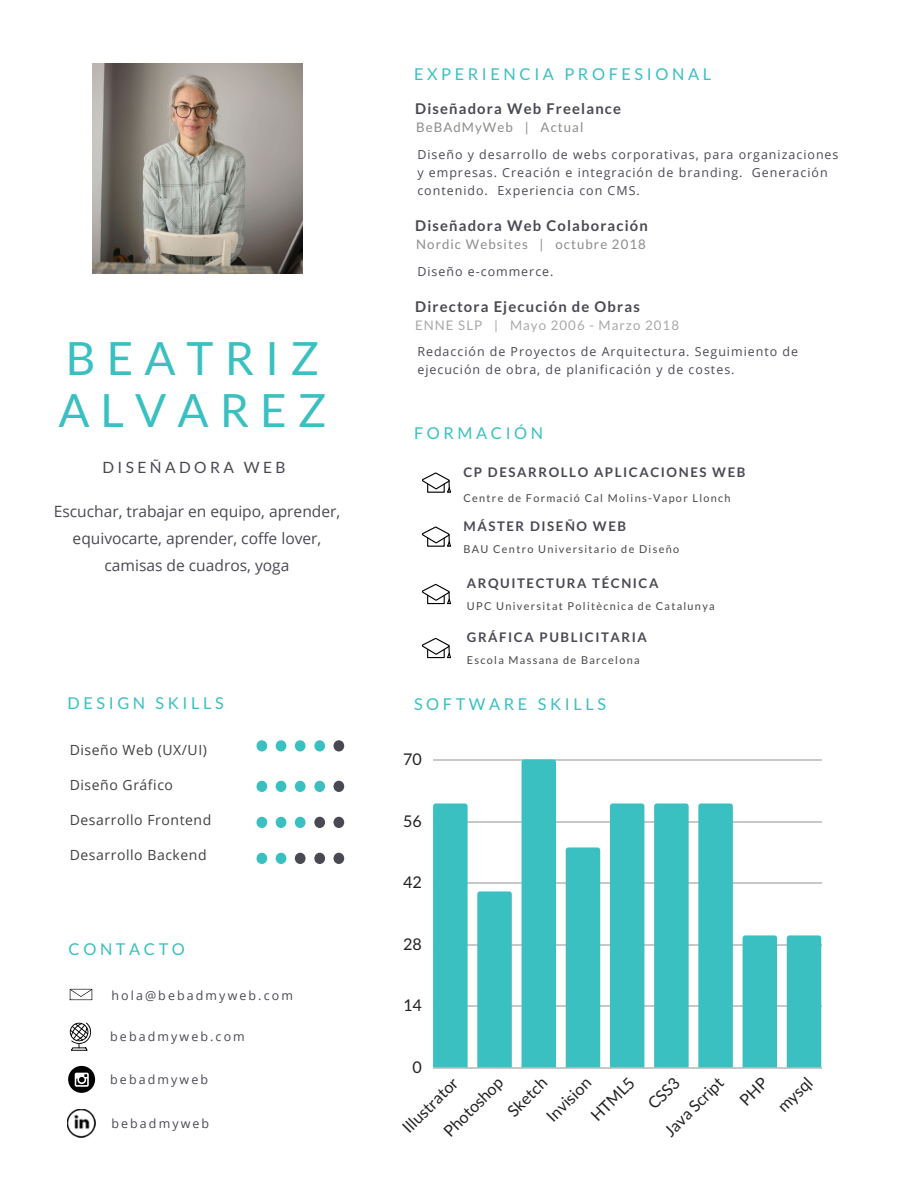
<style>
.page{position:relative;width:918px;height:1188px;background:#fff}
.page>*{position:absolute;margin:0;border:0;box-sizing:border-box;transform-origin:0 0}
.t1{font:45.9px/52.8px "Lato";letter-spacing:.24em;color:#3bc0c1}
.t2{font:16.35px "Lato";letter-spacing:.22em;color:#3bc0c1}
.t3{font:16.05px "Lato";color:#222}
.t4{font:15.6px/27px "Open Sans";color:#494953;text-align:center}
.t5{font:15.6px "Lato";letter-spacing:.22em;color:#494953}
.t6{font:700 14.85px "Lato";letter-spacing:.08em;color:#494953}
.t7{font:13.95px "Open Sans";letter-spacing:.04em;color:#404040}
.t8{font:700 13.2px "Lato";letter-spacing:.12em;color:#494953}
.t9{font:13.2px "Lato";letter-spacing:.08em;color:#8c8c8c}
.t10{font:13.2px "Lato";letter-spacing:.08em;color:#a8a8a8}
.t11{font:12.45px/18px "Open Sans";letter-spacing:.08em;color:#494953}
.t12{font:12.45px "Open Sans";letter-spacing:.17em;color:#494953}
.t13{font:10.95px "Lato";letter-spacing:.12em;color:#484848}
</style>
<div class="page">
<svg style="left:257px;top:740px;width:10px;height:12px"></svg>
<svg style="left:276px;top:740px;width:10px;height:12px"></svg>
<svg style="left:295px;top:740px;width:11px;height:12px"></svg>
<svg style="left:314px;top:740px;width:11px;height:12px"></svg>
<svg style="left:334px;top:740px;width:10px;height:12px"></svg>
<svg style="left:257px;top:781px;width:10px;height:11px"></svg>
<svg style="left:276px;top:781px;width:10px;height:11px"></svg>
<svg style="left:295px;top:781px;width:11px;height:11px"></svg>
<svg style="left:314px;top:781px;width:11px;height:11px"></svg>
<svg style="left:334px;top:781px;width:10px;height:11px"></svg>
<svg style="left:257px;top:817px;width:10px;height:11px"></svg>
<svg style="left:276px;top:817px;width:10px;height:11px"></svg>
<svg style="left:295px;top:817px;width:11px;height:11px"></svg>
<svg style="left:314px;top:817px;width:11px;height:11px"></svg>
<svg style="left:334px;top:817px;width:10px;height:11px"></svg>
<svg style="left:70px;top:989px;width:22px;height:11px"></svg>
<svg style="left:70px;top:1023px;width:21px;height:28px"></svg>
<div style="left:68px;top:1066px;width:27px;height:27px;background:#000;border-radius:50%"></div>
<svg style="left:75px;top:1073px;width:14px;height:14px"></svg>
<img style="left:68px;top:1109px;width:28px;height:28px">
<svg style="left:422px;top:526px;width:29px;height:21px"></svg>
<hr style="left:433px;top:1067px;width:388px;height:1px;background:#222">
<hr style="left:433px;top:1006px;width:388px;height:1px;background:#222">
<hr style="left:433px;top:944px;width:388px;height:1px;background:#222">
<hr style="left:433px;top:883px;width:388px;height:1px;background:#222">
<hr style="left:433px;top:821px;width:388px;height:1px;background:#222">
<hr style="left:433px;top:759px;width:388px;height:2px;background:#222">
<div style="left:433px;top:803px;width:35px;height:264px;background:#3bc0c1"></div>
<div style="left:477px;top:891px;width:35px;height:176px;background:#3bc0c1"></div>
<div style="left:522px;top:759px;width:34px;height:308px;background:#3bc0c1"></div>
<div style="left:566px;top:847px;width:34px;height:220px;background:#3bc0c1"></div>
<div style="left:610px;top:803px;width:34px;height:264px;background:#3bc0c1"></div>
<div style="left:654px;top:803px;width:35px;height:264px;background:#3bc0c1"></div>
<div style="left:698px;top:803px;width:35px;height:264px;background:#3bc0c1"></div>
<div style="left:743px;top:935px;width:34px;height:132px;background:#3bc0c1"></div>
<div style="left:787px;top:935px;width:34px;height:132px;background:#3bc0c1"></div>
<svg style="left:422px;top:584px;width:29px;height:20px"></svg>
<svg style="left:422px;top:638px;width:29px;height:20px"></svg>
<svg style="left:422px;top:472px;width:29px;height:21px"></svg>
<img style="left:92px;top:63px;width:211px;height:210px">
<svg style="left:257px;top:853px;width:10px;height:11px"></svg>
<svg style="left:276px;top:853px;width:10px;height:11px"></svg>
<svg style="left:295px;top:853px;width:11px;height:11px"></svg>
<svg style="left:314px;top:853px;width:11px;height:11px"></svg>
<svg style="left:334px;top:853px;width:10px;height:11px"></svg>
<h1 class="t1" style="left:58px;top:330px;width:270px">BEATRIZ<br>ALVAREZ</h1>
<p class="t5" style="left:102px;top:457px;width:185px">DISEÑADORA WEB</p>
<p class="t4" style="left:54px;top:497px;width:288px">Escuchar, trabajar en equipo, aprender, equivocarte, aprender, coffe lover, camisas de cuadros, yoga</p>
<h2 class="t2" style="left:68px;top:693px;width:158px">DESIGN SKILLS</h2>
<p class="t7" style="left:70px;top:740px;width:139px">Diseño Web (UX/UI)</p>
<p class="t7" style="left:70px;top:775px;width:105px">Diseño Gráfico</p>
<p class="t7" style="left:70px;top:810px;width:143px">Desarrollo Frontend</p>
<p class="t7" style="left:70px;top:845px;width:138px">Desarrollo Backend</p>
<h2 class="t2" style="left:69px;top:939px;width:118px">CONTACTO</h2>
<p class="t12" style="left:111px;top:986px;width:183px">hola@bebadmyweb.com</p>
<p class="t12" style="left:110px;top:1028px;width:136px">bebadmyweb.com</p>
<p class="t12" style="left:110px;top:1071px;width:99px">bebadmyweb</p>
<p class="t12" style="left:111px;top:1115px;width:99px">bebadmyweb</p>
<h2 class="t2" style="left:414px;top:64px;width:299px">EXPERIENCIA PROFESIONAL</h2>
<p class="t6" style="left:415px;top:99px;width:207px">Diseñadora Web Freelance</p>
<p class="t11" style="left:417px;top:145px;width:423px">Diseño y desarrollo de webs corporativas, para organizaciones y empresas. Creación e integración de branding. Generación contenido. Experiencia con CMS.</p>
<p class="t9" style="left:416px;top:119px;width:169px">BeBAdMyWeb | Actual</p>
<p class="t6" style="left:415px;top:216px;width:234px">Diseñadora Web Colaboración</p>
<p class="t11" style="left:417px;top:262px;width:138px">Diseño e-commerce.</p>
<p class="t9" style="left:416px;top:236px;width:231px">Nordic Websites | octubre 2018</p>
<p class="t6" style="left:415px;top:297px;width:226px">Directora Ejecución de Obras</p>
<p class="t11" style="left:417px;top:342px;width:382px">Redacción de Proyectos de Arquitectura. Seguimiento de ejecución de obra, de planificación y de costes.</p>
<p class="t10" style="left:415px;top:317px;width:265px">ENNE SLP | Mayo 2006 - Marzo 2018</p>
<h2 class="t2" style="left:414px;top:423px;width:131px">FORMACIÓN</h2>
<p class="t8" style="left:464px;top:464px;width:284px">CP DESARROLLO APLICACIONES WEB</p>
<p class="t13" style="left:464px;top:492px;width:269px">Centre de Formació Cal Molins-Vapor Llonch</p>
<p class="t8" style="left:464px;top:518px;width:164px">MÁSTER DISEÑO WEB</p>
<p class="t13" style="left:464px;top:542px;width:217px">BAU Centro Universitario de Diseño</p>
<p class="t8" style="left:467px;top:575px;width:193px">ARQUITECTURA TÉCNICA</p>
<p class="t13" style="left:467px;top:600px;width:249px">UPC Universitat Politècnica de Catalunya</p>
<p class="t8" style="left:467px;top:629px;width:182px">GRÁFICA PUBLICITARIA</p>
<p class="t13" style="left:467px;top:654px;width:174px">Escola Massana de Barcelona</p>
<h2 class="t2" style="left:414px;top:694px;width:194px">SOFTWARE SKILLS</h2>
<p class="t3" style="left:403px;top:749px;width:20px">70</p>
<p class="t3" style="left:403px;top:811px;width:20px">56</p>
<p class="t3" style="left:403px;top:872px;width:20px">42</p>
<p class="t3" style="left:403px;top:934px;width:20px">28</p>
<p class="t3" style="left:403px;top:996px;width:20px">14</p>
<p class="t3" style="left:413px;top:1057px;width:11px">0</p>
<p class="t3" style="left:439px;top:1127px;width:78px;rotate:-45deg">Photoshop</p>
<p class="t3" style="left:503px;top:1107px;width:49px;rotate:-45deg">Sketch</p>
<p class="t3" style="left:542px;top:1112px;width:57px;rotate:-45deg">Invision</p>
<p class="t3" style="left:587px;top:1111px;width:56px;rotate:-45deg">HTML5</p>
<p class="t3" style="left:644px;top:1099px;width:39px;rotate:-45deg">CSS3</p>
<p class="t3" style="left:660px;top:1127px;width:78px;rotate:-45deg">Java Script</p>
<p class="t3" style="left:773px;top:1102px;width:43px;rotate:-45deg">mysql</p>
<p class="t3" style="left:398px;top:1123px;width:73px;rotate:-45deg">Illustrator</p>
</div>
